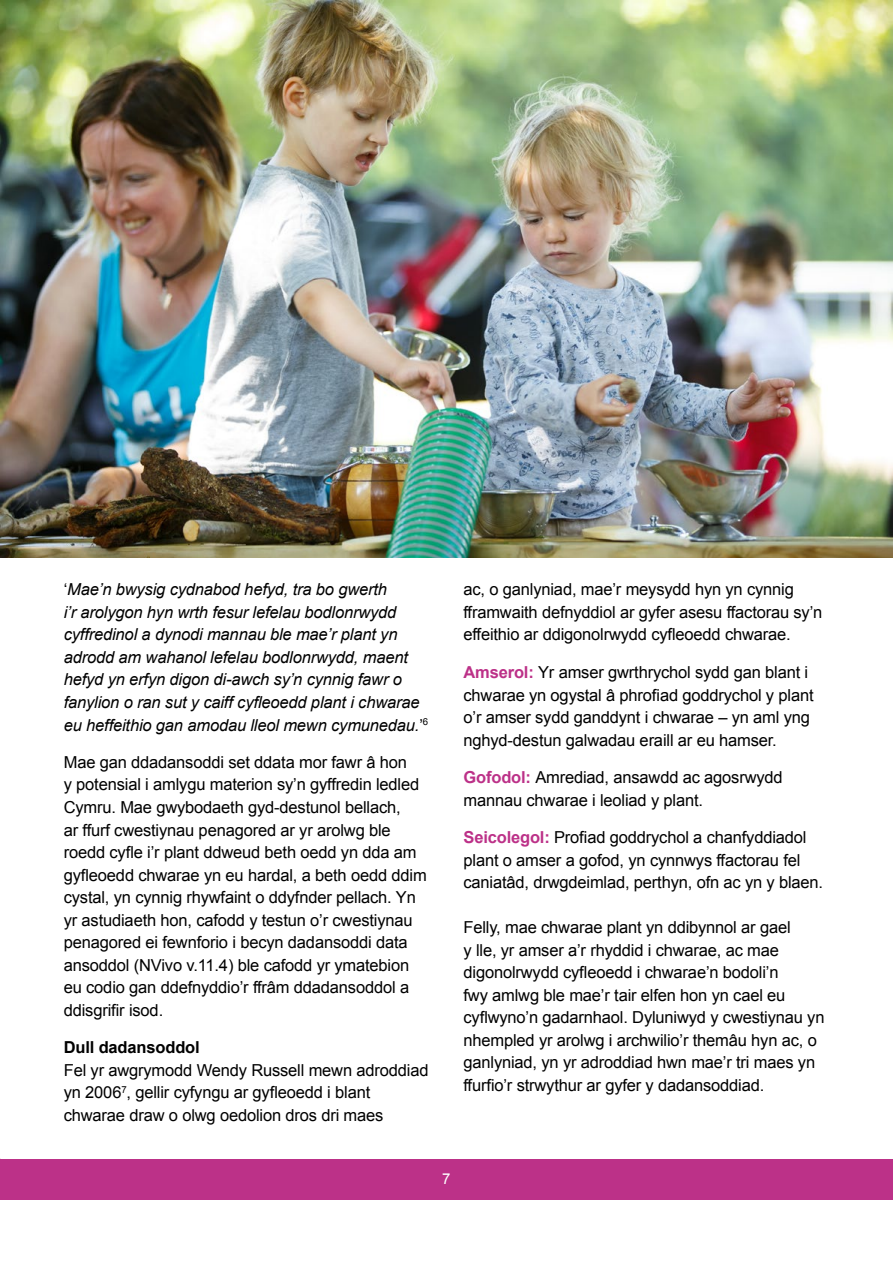
<style>
.page{position:relative;width:893px;height:1263px;background:#fff}
.page>*{position:absolute;margin:0;border:0;box-sizing:border-box;transform-origin:0 0}
.t1{font:16.5px/22.5px "Arial";letter-spacing:-.01em;color:#000}
.t2{font:italic 16.5px/22.5px "Arial";letter-spacing:-.01em;color:#000}
.t3{font:700 16.5px "Arial";letter-spacing:-.01em;color:#000}
.t4{font:15px "Arial";color:#fff}
.s1{font-style:normal}
.s2{font-weight:700;color:#bc3188}
</style>
<div class="page">
<div style="left:0;top:1159px;width:893px;height:40px;background:#bc3188"></div>
<img style="left:0;top:0;width:893px;height:558px">
<p class="t2" style="left:64px;top:579px;width:366px"><span class="s1">‘</span>Mae’n bwysig cydnabod hefyd, tra bo gwerth<br>i’r arolygon hyn wrth fesur lefelau bodlonrwydd cyffredinol a dynodi mannau ble mae’r plant yn adrodd am wahanol lefelau bodlonrwydd, maent hefyd yn erfyn digon di-awch sy’n cynnig fawr o fanylion o ran sut y caiff cyfleoedd plant i chwarae eu heffeithio gan amodau lleol mewn cymunedau.<span class="s1">’</span><sup>6</sup></p>
<p class="t1" style="left:64px;top:751px;width:364px">Mae gan ddadansoddi set ddata mor fawr â hon<br>y potensial i amlygu materion sy’n gyffredin ledled Cymru. Mae gwybodaeth gyd-destunol bellach,<br>ar ffurf cwestiynau penagored ar yr arolwg ble roedd cyfle i’r plant ddweud beth oedd yn dda am gyfleoedd chwarae yn eu hardal, a beth oedd ddim cystal, yn cynnig rhywfaint o ddyfnder pellach. Yn yr astudiaeth hon, cafodd y testun o’r cwestiynau penagored ei fewnforio i becyn dadansoddi data ansoddol (NVivo v.11.4) ble cafodd yr ymatebion eu codio gan ddefnyddio’r ffrâm ddadansoddol a ddisgrifir isod.</p>
<p class="t3" style="left:64px;top:1036px;width:137px">Dull dadansoddol</p>
<p class="t1" style="left:64px;top:1059px;width:366px">Fel yr awgrymodd Wendy Russell mewn adroddiad yn 2006<sup>7</sup>, gellir cyfyngu ar gyfleoedd i blant chwarae draw o olwg oedolion dros dri maes</p>
<p class="t1" style="left:463px;top:579px;width:360px">ac, o ganlyniad, mae’r meysydd hyn yn cynnig fframwaith defnyddiol ar gyfer asesu ffactorau sy’n effeithio ar ddigonolrwydd cyfleoedd chwarae.</p>
<p class="t1" style="left:463px;top:661px;width:352px"><span class="s2">Amserol:</span> Yr amser gwrthrychol sydd gan blant i chwarae yn ogystal â phrofiad goddrychol y plant o’r amser sydd ganddynt i chwarae – yn aml yng nghyd-destun galwadau eraill ar eu hamser.</p>
<p class="t1" style="left:463px;top:766px;width:321px"><span class="s2">Gofodol:</span> Amrediad, ansawdd ac agosrwydd mannau chwarae i leoliad y plant.</p>
<p class="t1" style="left:463px;top:826px;width:361px"><span class="s2">Seicolegol:</span> Profiad goddrychol a chanfyddiadol plant o amser a gofod, yn cynnwys ffactorau fel caniatâd, drwgdeimlad, perthyn, ofn ac yn y blaen.</p>
<p class="t1" style="left:463px;top:916px;width:363px">Felly, mae chwarae plant yn ddibynnol ar gael<br>y lle, yr amser a’r rhyddid i chwarae, ac mae digonolrwydd cyfleoedd i chwarae’n bodoli’n<br>fwy amlwg ble mae’r tair elfen hon yn cael eu cyflwyno’n gadarnhaol. Dyluniwyd y cwestiynau yn nhempled yr arolwg i archwilio’r themâu hyn ac, o ganlyniad, yn yr adroddiad hwn mae’r tri maes yn ffurfio’r strwythur ar gyfer y dadansoddiad.</p>
<p class="t4" style="left:442px;top:1169px;width:10px">7</p>
</div>
